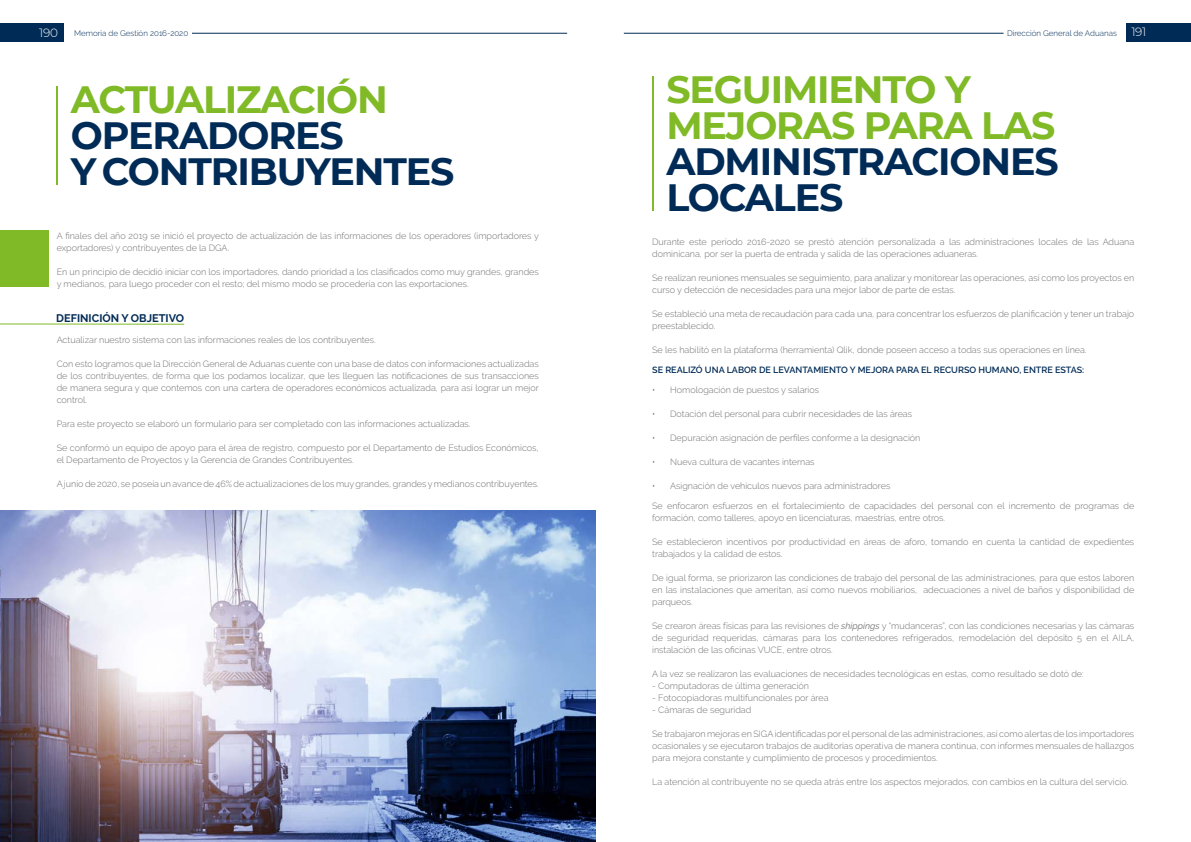
<style>
.page{position:relative;width:1191px;height:842px;background:#fff}
.page>*{position:absolute;margin:0;border:0;box-sizing:border-box;transform-origin:0 0}
.t1{font:700 38px/36px "Montserrat";letter-spacing:-.03em;color:#002b56}
.t2{font:700 38px/36px "Montserrat";letter-spacing:-.03em;color:#80ba27}
.t3{font:300 12px "Montserrat";color:#fff}
.t4{font:700 11px "Raleway";color:#002b56}
.t5{font:300 9px/12px "Raleway";color:#706f6f}
.t6{font:600 9px "Raleway";color:#002b56}
.t7{font:300 8px "Raleway";color:#002b56}
.s1{font-family:"Montserrat";font-size:12px;color:#fff}
.s2{font-weight:400;font-style:italic}
</style>
<div class="page">
<hr style="left:57px;top:86px;width:1px;height:99px;background:#80ba27">
<hr style="left:0;top:324px;width:184px;height:1px;background:#80ba27">
<div style="left:0;top:230px;width:49px;height:57px;background:#80ba27"></div>
<img style="left:0;top:510px;width:595px;height:332px">
<hr style="left:652px;top:76px;width:1px;height:135px;background:#80ba27">
<div style="left:0;top:23px;width:64px;height:19px;background:#002b56"></div>
<hr style="left:192px;top:33px;width:375px;height:1px;background:#002b56">
<div style="left:1126px;top:23px;width:65px;height:19px;background:#002b56"></div>
<hr style="left:624px;top:33px;width:379px;height:1px;background:#002b56">
<h2 class="t3" style="left:39px;top:24px;width:20px">190</h2>
<p class="t7" style="left:74px;top:29px;width:116px">Memoria de Gestión 2016-2020</p>
<p class="t7" style="left:1007px;top:29px;width:141px">Dirección General de Aduanas <span class="s1">191</span></p>
<h1 class="t2" style="left:71px;top:79px;width:318px">ACTUALIZACIÓN</h1>
<h1 class="t1" style="left:71px;top:115px;width:385px">OPERADORES<br>Y CONTRIBUYENTES</h1>
<p class="t5" style="left:57px;top:230px;width:484px">A finales del año 2019 se inició el proyecto de actualización de las informaciones de los operadores (importadores y exportadores) y contribuyentes de la DGA.</p>
<p class="t5" style="left:57px;top:266px;width:483px">En un principio de decidió iniciar con los importadores, dando prioridad a los clasificados como muy grandes, grandes y medianos, para luego proceder con el resto; del mismo modo se procedería con las exportaciones.</p>
<p class="t4" style="left:56px;top:311px;width:129px">DEFINICIÓN Y OBJETIVO</p>
<p class="t5" style="left:57px;top:334px;width:320px">Actualizar nuestro sistema con las informaciones reales de los contribuyentes.</p>
<p class="t5" style="left:57px;top:358px;width:484px;text-align:justify">Con esto logramos que la Dirección General de Aduanas cuente con una base de datos con informaciones actualizadas de los contribuyentes, de forma que los podamos localizar, que les lleguen las notificaciones de sus transacciones de manera segura y que contemos con una cartera de operadores económicos actualizada, para así lograr un mejor control.</p>
<p class="t5" style="left:57px;top:418px;width:415px">Para este proyecto se elaboró un formulario para ser completado con las informaciones actualizadas.</p>
<p class="t5" style="left:57px;top:442px;width:483px">Se conformó un equipo de apoyo para el área de registro, compuesto por el Departamento de Estudios Económicos, el Departamento de Proyectos y la Gerencia de Grandes Contribuyentes.</p>
<p class="t5" style="left:57px;top:478px;width:483px">A junio de 2020, se poseía un avance de 46% de actualizaciones de los muy grandes, grandes y medianos contribuyentes.</p>
<h1 class="t2" style="left:666px;top:69px;width:390px">SEGUIMIENTO Y<br>MEJORAS PARA LAS</h1>
<h1 class="t1" style="left:666px;top:141px;width:394px">ADMINISTRACIONES<br>LOCALES</h1>
<p class="t5" style="left:652px;top:236px;width:483px">Durante este período 2016-2020 se prestó atención personalizada a las administraciones locales de las Aduana dominicana, por ser la puerta de entrada y salida de las operaciones aduaneras.</p>
<p class="t5" style="left:652px;top:272px;width:483px">Se realizan reuniones mensuales se seguimiento, para analizar y monitorear las operaciones, así como los proyectos en curso y detección de necesidades para una mejor labor de parte de estas.</p>
<p class="t5" style="left:652px;top:308px;width:483px">Se estableció una meta de recaudación para cada una, para concentrar los esfuerzos de planificación y tener un trabajo preestablecido.</p>
<p class="t5" style="left:652px;top:344px;width:436px">Se les habilitó en la plataforma (herramienta) Qlik, donde poseen acceso a todas sus operaciones en línea.</p>
<p class="t6" style="left:652px;top:365px;width:433px">SE REALIZÓ UNA LABOR DE LEVANTAMIENTO Y MEJORA PARA EL RECURSO HUMANO, ENTRE ESTAS:</p>
<p class="t5" style="left:652px;top:384px;width:168px">• Homologación de puestos y salarios</p>
<p class="t5" style="left:652px;top:408px;width:261px">• Dotación del personal para cubrir necesidades de las áreas</p>
<p class="t5" style="left:652px;top:432px;width:270px">• Depuración asignación de perfiles conforme a la designación</p>
<p class="t5" style="left:652px;top:456px;width:164px">• Nueva cultura de vacantes internas</p>
<p class="t5" style="left:652px;top:480px;width:240px">• Asignación de vehículos nuevos para administradores</p>
<p class="t5" style="left:652px;top:500px;width:483px">Se enfocaron esfuerzos en el fortalecimiento de capacidades del personal con el incremento de programas de formación, como talleres, apoyo en licenciaturas, maestrías, entre otros.</p>
<p class="t5" style="left:652px;top:536px;width:483px">Se establecieron incentivos por productividad en áreas de aforo, tomando en cuenta la cantidad de expedientes trabajados y la calidad de estos.</p>
<p class="t5" style="left:652px;top:572px;width:483px;text-align:justify">De igual forma, se priorizaron las condiciones de trabajo del personal de las administraciones, para que estos laboren en las instalaciones que ameritan, así como nuevos mobiliarios, adecuaciones a nivel de baños y disponibilidad de parqueos.</p>
<p class="t5" style="left:652px;top:620px;width:483px;text-align:justify">Se crearon áreas físicas para las revisiones de <span class="s2">shippings</span> y “mudanceras”, con las condiciones necesarias y las cámaras de seguridad requeridas, cámaras para los contenedores refrigerados, remodelación del depósito 5 en el AILA, instalación de las oficinas VUCE, entre otros.</p>
<p class="t5" style="left:652px;top:668px;width:433px">A la vez se realizaron las evaluaciones de necesidades tecnológicas en estas, como resultado se dotó de:</p>
<p class="t5" style="left:652px;top:680px;width:158px">- Computadoras de última generación</p>
<p class="t5" style="left:652px;top:692px;width:178px">- Fotocopiadoras multifuncionales por área</p>
<p class="t5" style="left:652px;top:704px;width:100px">- Cámaras de seguridad</p>
<p class="t5" style="left:652px;top:728px;width:483px;text-align:justify">Se trabajaron mejoras en SIGA identificadas por el personal de las administraciones, así como alertas de los importadores ocasionales y se ejecutaron trabajos de auditorías operativa de manera continua, con informes mensuales de hallazgos para mejora constante y cumplimiento de procesos y procedimientos.</p>
<p class="t5" style="left:652px;top:776px;width:477px">La atención al contribuyente no se queda atrás entre los aspectos mejorados, con cambios en la cultura del servicio.</p>
</div>
